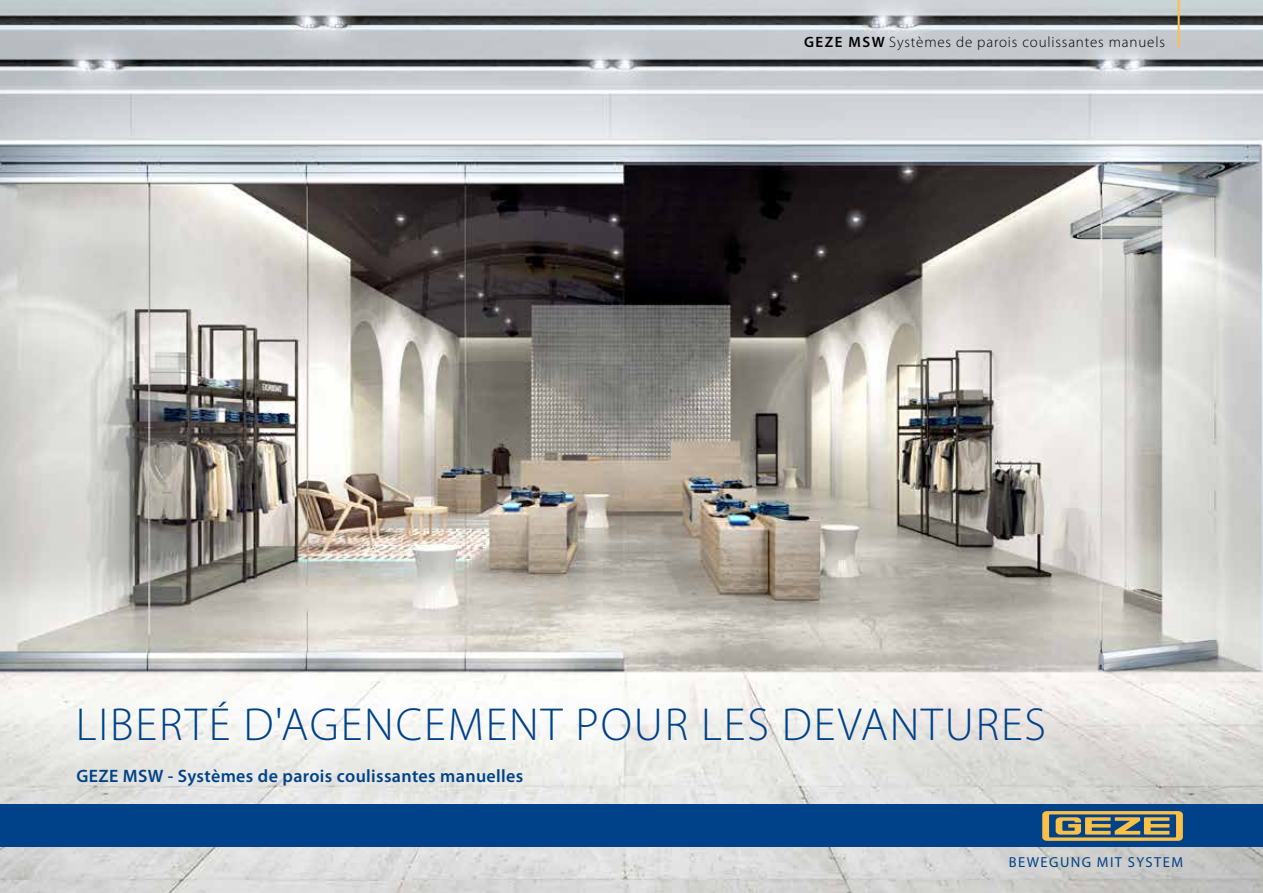
<style>
.page{position:relative;width:1263px;height:893px;background:#fff}
.page>*{position:absolute;margin:0;border:0;box-sizing:border-box;transform-origin:0 0}
.t1{font:300 46.5px "Myriad Pro";letter-spacing:.04em;color:#004289}
.t2{font:600 18px "Myriad Pro";letter-spacing:.02em;color:#004289}
.t3{font:300 15px "Myriad Pro";letter-spacing:.055em;color:#000}
.t4{font:14.55px "Myriad Pro";letter-spacing:.1em;color:#004289}
.s1{font-weight:600}
</style>
<div class="page">
<img style="left:0;top:0;width:1263px;height:893px">
<div style="left:0;top:805px;width:1263px;height:42px;background:#004289"></div>
<svg style="left:1042px;top:811px;width:141px;height:30px"></svg>
<hr style="left:1178px;top:0;width:2px;height:47px;background:#fcc046">
<p class="t3" style="left:804px;top:33px;width:362px"><span class="s1">GEZE MSW</span> Systèmes de parois coulissantes manuels</p>
<h1 class="t1" style="left:76px;top:696px;width:972px">LIBERTÉ D'AGENCEMENT POUR LES DEVANTURES</h1>
<p class="t2" style="left:77px;top:764px;width:448px">GEZE MSW - Systèmes de parois coulissantes manuelles</p>
<p class="t4" style="left:1009px;top:854px;width:176px">BEWEGUNG MIT SYSTEM</p>
</div>
